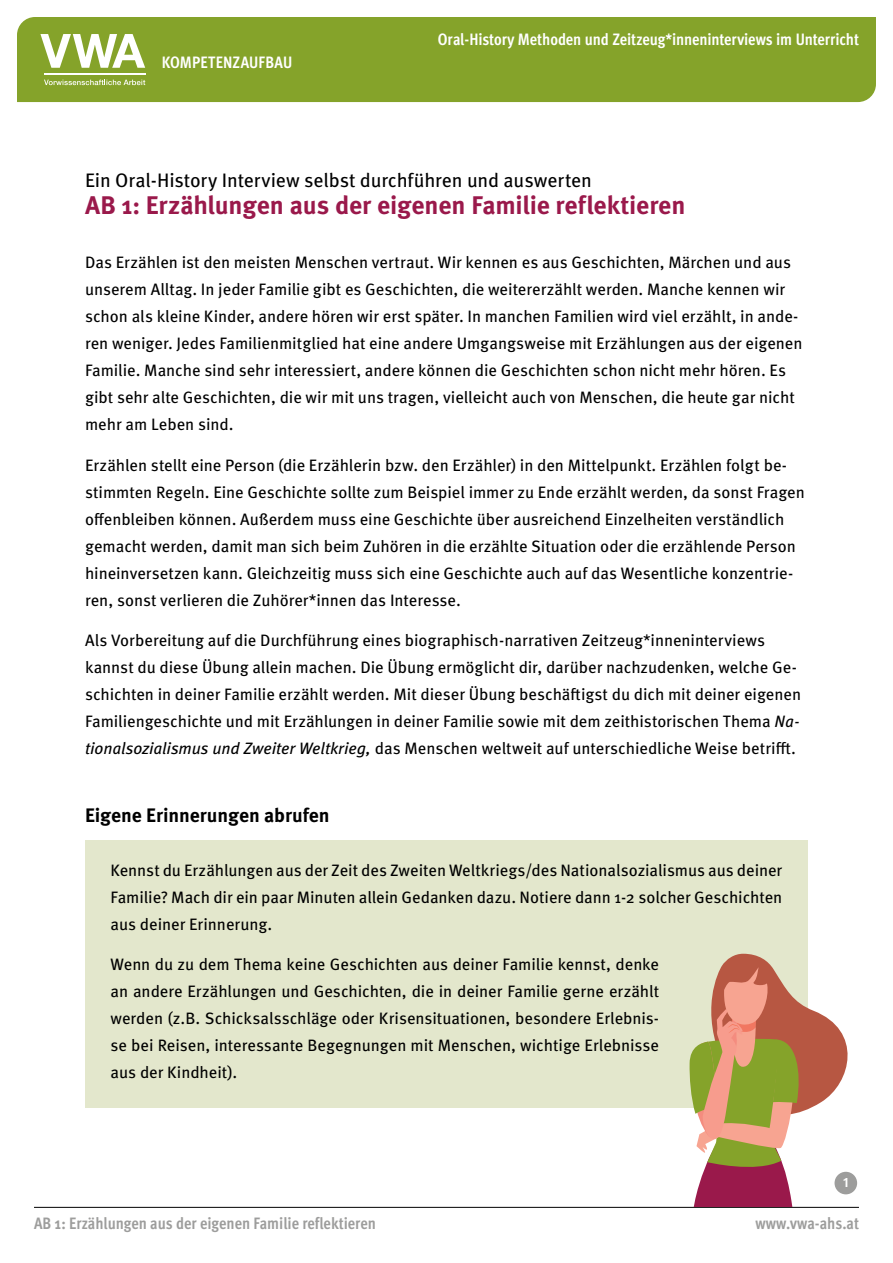
<style>
.page{position:relative;width:893px;height:1263px;background:#fff}
.page>*{position:absolute;margin:0;border:0;box-sizing:border-box;transform-origin:0 0}
.t1{font:700 25.5px "Meta Pro";letter-spacing:-.005em;color:#9a194b}
.t2{font:19.5px "Meta Pro";letter-spacing:-.005em;color:#000}
.t3{font:700 19.5px "Meta Pro";letter-spacing:-.005em;color:#000}
.t4{font:16.5px/27px "Meta Pro";letter-spacing:-.005em;color:#000}
.t5{font:700 condensed 16.5px "Meta Pro";letter-spacing:-.005em;color:#fff}
.t6{font:700 condensed 16.5px "Meta Pro";color:#9d9d9c}
.t7{font:700 13.5px "Meta Pro";color:#fff}
.s1{font-style:italic}
</style>
<div class="page">
<div style="left:85px;top:840px;width:723px;height:268px;background:#e3e7cc"></div>
<hr style="left:34px;top:1207px;width:825px;height:1px;background:#000">
<div style="left:834px;top:1172px;width:23px;height:22px;background:#9d9d9c;border-radius:50%"></div>
<div style="left:17px;top:17px;width:859px;height:85px;background:#85a32a"></div>
<hr style="left:44px;top:74px;width:101px;height:1px;background:#fff">
<svg style="left:44px;top:80px;width:101px;height:5px"></svg>
<svg style="left:40px;top:34px;width:105px;height:34px"></svg>
<svg style="left:689px;top:953px;width:162px;height:254px"></svg>
<p class="t5" style="left:162px;top:49px;width:132px">KOMPETENZAUFBAU</p>
<p class="t5" style="left:438px;top:27px;width:423px">Oral-History Methoden und Zeitzeug*inneninterviews im Unterricht</p>
<p class="t2" style="left:85px;top:165px;width:508px">Ein Oral-History Interview selbst durchführen und auswerten</p>
<h1 class="t1" style="left:85px;top:185px;width:602px">AB 1: Erzählungen aus der eigenen Familie reflektieren</h1>
<p class="t4" style="left:85px;top:248px;width:719px">Das Erzählen ist den meisten Menschen vertraut. Wir kennen es aus Geschichten, Märchen und aus unserem Alltag. In jeder Familie gibt es Geschichten, die weitererzählt werden. Manche kennen wir schon als kleine Kinder, andere hören wir erst später. In manchen Familien wird viel erzählt, in ande&shy;ren weniger. Jedes Familienmitglied hat eine andere Umgangsweise mit Erzählungen aus der eigenen Familie. Manche sind sehr interessiert, andere können die Geschichten schon nicht mehr hören. Es gibt sehr alte Geschichten, die wir mit uns tragen, vielleicht auch von Menschen, die heute gar nicht mehr am Leben sind.</p>
<p class="t4" style="left:85px;top:450px;width:721px">Erzählen stellt eine Person (die Erzählerin bzw. den Erzähler) in den Mittelpunkt. Erzählen folgt be&shy;stimmten Regeln. Eine Geschichte sollte zum Beispiel immer zu Ende erzählt werden, da sonst Fragen offenbleiben können. Außerdem muss eine Geschichte über ausreichend Einzelheiten verständlich gemacht werden, damit man sich beim Zuhören in die erzählte Situation oder die erzählende Person hineinversetzen kann. Gleichzeitig muss sich eine Geschichte auch auf das Wesentliche konzentrie&shy;ren, sonst verlieren die Zuhörer*innen das Interesse.</p>
<p class="t4" style="left:85px;top:626px;width:718px">Als Vorbereitung auf die Durchführung eines biographisch-narrativen Zeitzeug*inneninterviews kannst du diese Übung allein machen. Die Übung ermöglicht dir, darüber nachzudenken, welche Ge&shy;schichten in deiner Familie erzählt werden. Mit dieser Übung beschäftigst du dich mit deiner eigenen Familiengeschichte und mit Erzählungen in deiner Familie sowie mit dem zeithistorischen Thema <span class="s1">Na&shy;tionalsozialismus und Zweiter Weltkrieg,</span> das Menschen weltweit auf unterschiedliche Weise betrifft.</p>
<p class="t3" style="left:85px;top:800px;width:246px">Eigene Erinnerungen abrufen</p>
<p class="t4" style="left:111px;top:855px;width:673px;text-align:justify">Kennst du Erzählungen aus der Zeit des Zweiten Weltkriegs/des Nationalsozialismus aus deiner Familie? Mach dir ein paar Minuten allein Gedanken dazu. Notiere dann 1-2 solcher Geschichten aus deiner Erinnerung.</p>
<p class="t4" style="left:111px;top:950px;width:550px;text-align:justify">Wenn du zu dem Thema keine Geschichten aus deiner Familie kennst, denke an andere Erzählungen und Geschichten, die in deiner Familie gerne erzählt werden (z.B. Schicksalsschläge oder Krisensituationen, besondere Erlebnis&shy;se bei Reisen, interessante Begegnungen mit Menschen, wichtige Erlebnisse aus der Kindheit).</p>
<p class="t7" style="left:843px;top:1172px;width:7px">1</p>
<p class="t6" style="left:34px;top:1210px;width:343px">AB 1: Erzählungen aus der eigenen Familie reflektieren</p>
<p class="t6" style="left:755px;top:1210px;width:105px">www.vwa-ahs.at</p>
</div>
